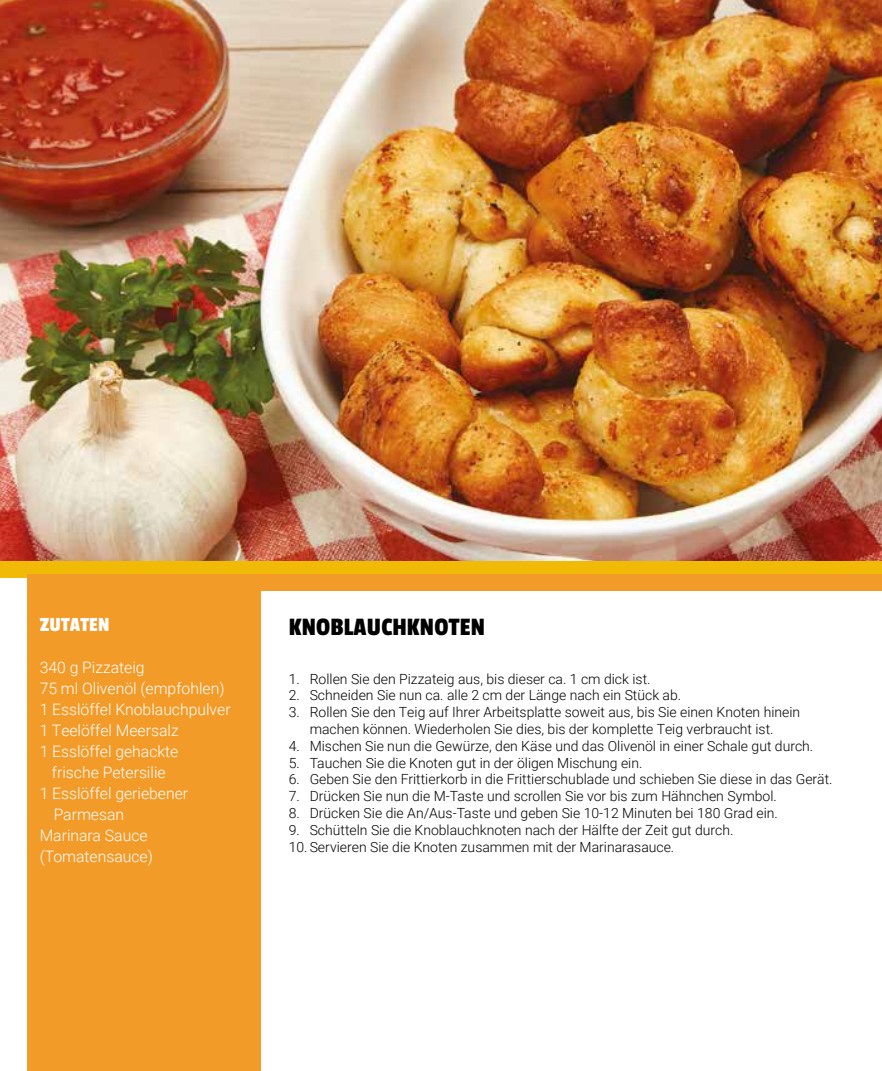
<style>
.page{position:relative;width:882px;height:1071px;background:#fff}
.page>*{position:absolute;margin:0;border:0;box-sizing:border-box;transform-origin:0 0}
.t1{font:26.25px "Passion One";letter-spacing:.01em;color:#000}
.t2{font:21px "Passion One";letter-spacing:.01em;color:#fff}
.t3{font:300 15.75px "Roboto";color:#fff}
.t4{font:300 14px/16.8px "Roboto";color:#000;text-align:center}
</style>
<div class="page">
<div style="left:27px;top:574px;width:234px;height:497px;background:#f29b29"></div>
<img style="left:0;top:0;width:882px;height:561px">
<div style="left:0;top:561px;width:882px;height:17px;background:#f1ba07"></div>
<div style="left:27px;top:574px;width:855px;height:17px;background:#f29b29"></div>
<h2 class="t2" style="left:40px;top:613px;width:71px">ZUTATEN</h2>
<p class="t3" style="left:40px;top:656px;width:107px">340 g Pizzateig</p>
<p class="t3" style="left:40px;top:677px;width:186px">75 ml Olivenöl (empfohlen)</p>
<p class="t3" style="left:40px;top:698px;width:192px">1 Esslöffel Knoblauchpulver</p>
<p class="t3" style="left:40px;top:719px;width:141px">1 Teelöffel Meersalz</p>
<p class="t3" style="left:40px;top:740px;width:140px">1 Esslöffel gehackte</p>
<p class="t3" style="left:52px;top:761px;width:115px">frische Petersilie</p>
<p class="t3" style="left:40px;top:782px;width:150px">1 Esslöffel geriebener</p>
<p class="t3" style="left:54px;top:803px;width:72px">Parmesan</p>
<p class="t3" style="left:40px;top:824px;width:109px">Marinara Sauce</p>
<p class="t3" style="left:40px;top:845px;width:115px">(Tomatensauce)</p>
<h1 class="t1" style="left:289px;top:613px;width:198px">KNOBLAUCHKNOTEN</h1>
<p class="t4" style="left:289px;top:670px;width:363px">1. Rollen Sie den Pizzateig aus, bis dieser ca. 1 cm dick ist.</p>
<p class="t4" style="left:289px;top:687px;width:394px">2. Schneiden Sie nun ca. alle 2 cm der Länge nach ein Stück ab.</p>
<p class="t4" style="left:289px;top:703px;width:513px">3. Rollen Sie den Teig auf Ihrer Arbeitsplatte soweit aus, bis Sie einen Knoten hinein machen können. Wiederholen Sie dies, bis der komplette Teig verbraucht ist.</p>
<p class="t4" style="left:289px;top:737px;width:526px">4. Mischen Sie nun die Gewürze, den Käse und das Olivenöl in einer Schale gut durch.</p>
<p class="t4" style="left:289px;top:754px;width:355px">5. Tauchen Sie die Knoten gut in der öligen Mischung ein.</p>
<p class="t4" style="left:289px;top:771px;width:545px">6. Geben Sie den Frittierkorb in die Frittierschublade und schieben Sie diese in das Gerät.</p>
<p class="t4" style="left:289px;top:787px;width:490px">7. Drücken Sie nun die M-Taste und scrollen Sie vor bis zum Hähnchen Symbol.</p>
<p class="t4" style="left:289px;top:804px;width:491px">8. Drücken Sie die An/Aus-Taste und geben Sie 10-12 Minuten bei 180 Grad ein.</p>
<p class="t4" style="left:289px;top:821px;width:446px">9. Schütteln Sie die Knoblauchknoten nach der Hälfte der Zeit gut durch.</p>
<p class="t4" style="left:289px;top:838px;width:387px">10. Servieren Sie die Knoten zusammen mit der Marinarasauce.</p>
</div>
